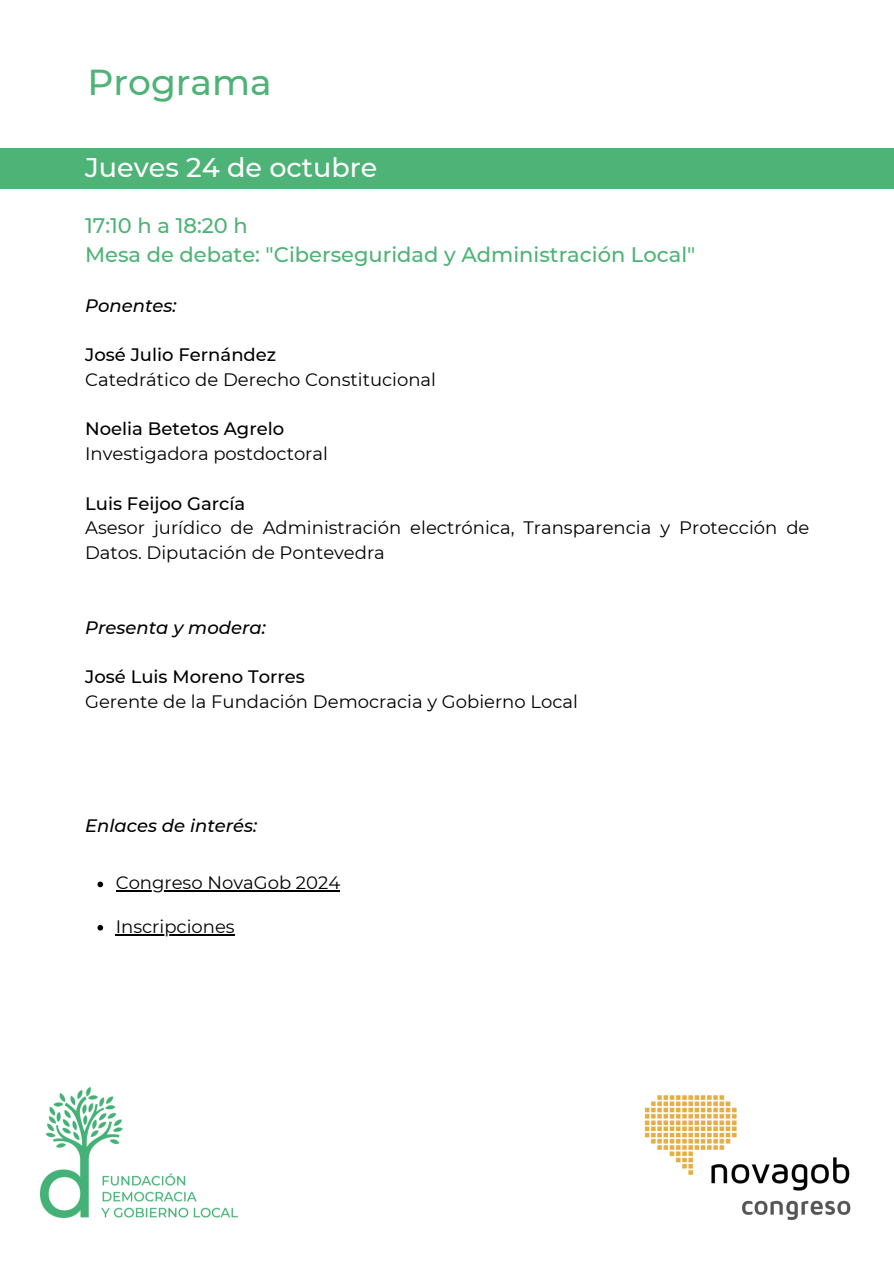
<style>
.page{position:relative;width:894px;height:1264px;background:#fff}
.page>*{position:absolute;margin:0;border:0;box-sizing:border-box;transform-origin:0 0}
.t1{font:500 36px "Montserrat";color:#4db376}
.t2{font:500 27px "Montserrat";color:#fff}
.t3{font:500 21px/29.2px "Montserrat";color:#4db376}
.t4{font:18px/24.8px "Montserrat";color:#000}
.t5{font:500 18px "Montserrat";color:#000}
.t6{font:italic 500 18px "Montserrat";color:#000}
</style>
<div class="page">
<div style="left:0;top:148px;width:893px;height:40px;background:#4db376"></div>
<img style="left:41px;top:1087px;width:196px;height:130px">
<img style="left:644px;top:1095px;width:207px;height:125px">
<svg style="left:97px;top:881px;width:6px;height:6px"></svg>
<hr style="left:116px;top:890px;width:212px;height:1px;background:#000">
<svg style="left:328px;top:890px;width:12px;height:1px"></svg>
<svg style="left:97px;top:925px;width:6px;height:5px"></svg>
<hr style="left:116px;top:933px;width:119px;height:2px;background:#000">
<p class="t1" style="left:87px;top:60px;width:186px">Programa</p>
<h1 class="t2" style="left:85px;top:150px;width:294px">Jueves 24 de octubre</h1>
<h2 class="t3" style="left:85px;top:211px;width:611px">17:10 h a 18:20 h<br>Mesa de debate: "Ciberseguridad y Administración Local"</h2>
<h3 class="t6" style="left:85px;top:294px;width:93px">Ponentes:</h3>
<h4 class="t5" style="left:85px;top:344px;width:193px">José Julio Fernández</h4>
<p class="t4" style="left:85px;top:367px;width:352px">Catedrático de Derecho Constitucional</p>
<p class="t5" style="left:85px;top:418px;width:201px">Noelia Betetos Agrelo</p>
<p class="t4" style="left:85px;top:441px;width:244px">Investigadora postdoctoral</p>
<p class="t5" style="left:85px;top:492px;width:162px">Luis Feijoo García</p>
<p class="t4" style="left:85px;top:515px;width:725px">Asesor jurídico de Administración electrónica, Transparencia y Protección de<br>Datos. Diputación de Pontevedra</p>
<p class="t6" style="left:85px;top:616px;width:182px">Presenta y modera:</p>
<h4 class="t5" style="left:85px;top:665px;width:221px">José Luis Moreno Torres</h4>
<p class="t4" style="left:85px;top:689px;width:494px">Gerente de la Fundación Democracia y Gobierno Local</p>
<p class="t6" style="left:85px;top:814px;width:174px">Enlaces de interés:</p>
<p class="t4" style="left:116px;top:870px;width:226px">Congreso NovaGob 2024</p>
<p class="t4" style="left:116px;top:914px;width:120px">Inscripciones</p>
</div>
